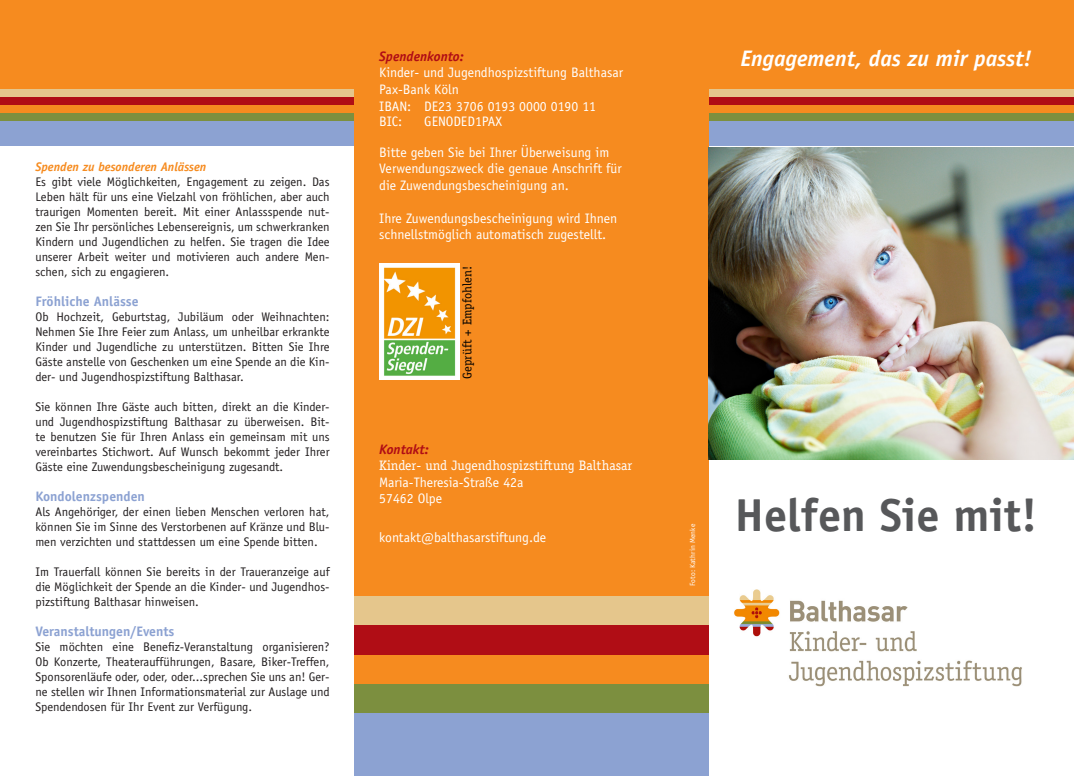
<style>
.page{position:relative;width:1074px;height:776px;background:#fff}
.page>*{position:absolute;margin:0;border:0;box-sizing:border-box;transform-origin:0 0}
.Überschrift{font:700 46.25px "Officina Sans";color:#57585a}
.Überschrift-2{font:italic 700 22.5px "Officina Sans";color:#fff}
.Überschrift-3{font:13.75px/16.5px "Officina Sans";color:#fff}
.Überschrift-4{font:700 13.75px "Officina Sans";color:#8ca2d2}
.t1{font:13.75px "Officina Serif";color:#fff}
.t2{font:italic 700 13.75px "Officina Sans";color:#b00d15}
.Überschrift-5{font:12.5px/15px "Officina Sans";color:#231f20;text-align:justify}
.Fließtext{font:12.5px/15px "Officina Sans";color:#231f20;text-align:justify}
.Überschrift-6{font:italic 700 12.5px "Officina Sans";color:#f68b1f}
.t3{font:12.5px "Officina Serif";letter-spacing:.005em;color:#000}
.t4{font:7.5px "Officina Sans";letter-spacing:.005em;color:#fff}
</style>
<div class="page">
<div style="left:0;top:0;width:1074px;height:89px;background:#f68b1f"></div>
<div style="left:0;top:89px;width:1074px;height:8px;background:#e5c68c"></div>
<div style="left:0;top:97px;width:1074px;height:8px;background:#b00d15"></div>
<div style="left:0;top:105px;width:1074px;height:8px;background:#f68b1f"></div>
<div style="left:0;top:113px;width:1074px;height:8px;background:#7c8f3f"></div>
<div style="left:0;top:121px;width:1074px;height:24px;background:#8ca2d2"></div>
<div style="left:354px;top:11px;width:355px;height:586px;background:#f68b1f"></div>
<div style="left:354px;top:597px;width:355px;height:29px;background:#e5c68c"></div>
<div style="left:354px;top:626px;width:355px;height:29px;background:#b00d15"></div>
<div style="left:354px;top:655px;width:355px;height:29px;background:#f68b1f"></div>
<div style="left:354px;top:684px;width:355px;height:29px;background:#7c8f3f"></div>
<div style="left:354px;top:713px;width:355px;height:63px;background:#8ca2d2"></div>
<img style="left:709px;top:147px;width:365px;height:312px">
<img style="left:734px;top:589px;width:288px;height:97px">
<img style="left:379px;top:263px;width:80px;height:117px">
<p class="Überschrift-6" style="left:35px;top:159px;width:172px">Spenden zu besonderen Anlässen</p>
<p class="Überschrift-5" style="left:35px;top:175px;width:296px">Es gibt viele Möglichkeiten, Engagement zu zeigen. Das Leben hält für uns eine Vielzahl von fröhlichen, aber auch traurigen Momenten bereit. Mit einer Anlassspende nut&shy;zen Sie Ihr persönliches Lebensereignis, um schwerkranken Kindern und Jugendlichen zu helfen. Sie tragen die Idee unserer Arbeit weiter und motivieren auch andere Men&shy;schen, sich zu engagieren.</p>
<p class="Überschrift-4" style="left:35px;top:293px;width:105px">Fröhliche Anlässe</p>
<p class="Überschrift-5" style="left:35px;top:310px;width:296px">Ob Hochzeit, Geburtstag, Jubiläum oder Weihnachten:<br>Nehmen Sie Ihre Feier zum Anlass, um unheilbar erkrankte Kinder und Jugendliche zu unterstützen. Bitten Sie Ihre Gäste anstelle von Geschenken um eine Spende an die Kin&shy;der- und Jugendhospizstiftung Balthasar.</p>
<p class="Überschrift-5" style="left:35px;top:400px;width:296px">Sie können Ihre Gäste auch bitten, direkt an die Kinder&shy;und Jugendhospizstiftung Balthasar zu überweisen. Bit&shy;te benutzen Sie für Ihren Anlass ein gemeinsam mit uns vereinbartes Stichwort. Auf Wunsch bekommt jeder Ihrer Gäste eine Zuwendungsbescheinigung zugesandt.</p>
<p class="Überschrift-4" style="left:35px;top:488px;width:111px">Kondolenzspenden</p>
<p class="Überschrift-5" style="left:35px;top:505px;width:296px">Als Angehöriger, der einen lieben Menschen verloren hat, können Sie im Sinne des Verstorbenen auf Kränze und Blu&shy;men verzichten und stattdessen um eine Spende bitten.</p>
<p class="Fließtext" style="left:35px;top:565px;width:296px">Im Trauerfall können Sie bereits in der Traueranzeige auf die Möglichkeit der Spende an die Kinder- und Jugendhos&shy;pizstiftung Balthasar hinweisen.</p>
<p class="Überschrift-4" style="left:35px;top:623px;width:141px">Veranstaltungen/Events</p>
<p class="Überschrift-5" style="left:35px;top:640px;width:296px">Sie möchten eine Benefiz-Veranstaltung organisieren?<br>Ob Konzerte, Theateraufführungen, Basare, Biker-Treffen, Sponsorenläufe oder, oder, oder...sprechen Sie uns an! Ger&shy;ne stellen wir Ihnen Informationsmaterial zur Auslage und Spendendosen für Ihr Event zur Verfügung.</p>
<p class="t2" style="left:379px;top:48px;width:86px">Spendenkonto:</p>
<p class="Überschrift-3" style="left:379px;top:64px;width:245px">Kinder- und Jugendhospizstiftung Balthasar</p>
<p class="Überschrift-3" style="left:379px;top:81px;width:81px">Pax-Bank Köln</p>
<p class="Überschrift-3" style="left:379px;top:99px;width:218px;line-height:15px">IBAN: DE23 3706 0193 0000 0190 11<br>BIC:</p>
<p class="Überschrift-3" style="left:424px;top:113px;width:79px">GENODED1PAX</p>
<p class="Überschrift-3" style="left:379px;top:144px;width:244px">Bitte geben Sie bei Ihrer Überweisung im<br>Verwendungszweck die genaue Anschrift für</p>
<p class="Überschrift-3" style="left:379px;top:177px;width:191px">die Zuwendungsbescheinigung an.</p>
<p class="Überschrift-3" style="left:379px;top:210px;width:239px">Ihre Zuwendungsbescheinigung wird Ihnen schnellstmöglich automatisch zugestellt.</p>
<p class="t3" style="left:460px;top:379px;width:115px;rotate:-90deg">Geprüft + Empfohlen!</p>
<p class="t2" style="left:379px;top:441px;width:51px">Kontakt:</p>
<p class="t1" style="left:379px;top:458px;width:254px">Kinder- und Jugendhospizstiftung Balthasar</p>
<p class="Überschrift-3" style="left:379px;top:474px;width:146px">Maria-Theresia-Straße 42a</p>
<p class="Überschrift-3" style="left:379px;top:491px;width:64px">57462 Olpe</p>
<p class="Überschrift-3" style="left:379px;top:530px;width:168px">kontakt@balthasarstiftung.de</p>
<p class="t4" style="left:688px;top:586px;width:63px;rotate:-90deg">Foto: Kathrin Menke</p>
<p class="Überschrift-2" style="left:740px;top:45px;width:293px">Engagement, das zu mir passt!</p>
<p class="Überschrift" style="left:735px;top:487px;width:304px">Helfen Sie mit!</p>
</div>
